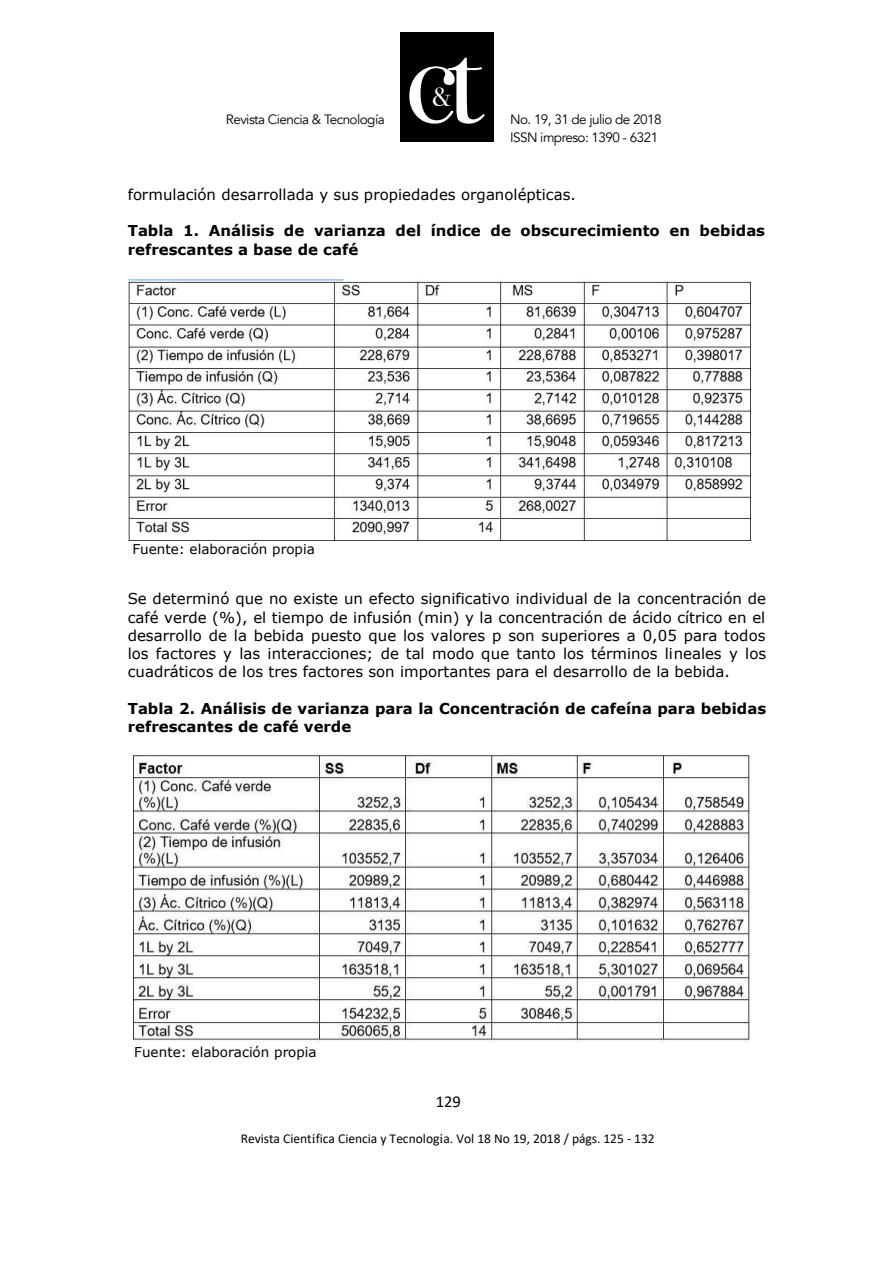
<style>
.page{position:relative;width:894px;height:1264px;background:#fff}
.page>*{position:absolute;margin:0;border:0;box-sizing:border-box;transform-origin:0 0}
.t1{font:26.4px "Bodoni Svty Two OSITCTT";color:#fff}
.t2{font:16.5px "Calibri";color:#000}
.t3{font:15px/18.3px "Verdana";color:#000;text-align:justify}
.t4{font:700 15px/18.1px "Verdana";color:#000}
.t5{font:13.5px "Avenir";letter-spacing:-.04em;color:#000001}
.t6{font:13.5px "Calibri";color:#000}
.t7{font:13.5px "Verdana";color:#000}
.s1{font-family:"Times New Roman"}
</style>
<div class="page">
<img style="left:134px;top:753px;width:615px;height:289px">
<img style="left:129px;top:280px;width:621px;height:260px">
<div style="left:400px;top:33px;width:93px;height:109px;background:#000001"></div>
<svg style="left:409px;top:58px;width:75px;height:66px"></svg>
<p class="t5" style="left:226px;top:111px;width:160px">Revista Ciencia &amp; Tecnología</p>
<h1 class="t1" style="left:432px;top:81px;width:21px">&amp;</h1>
<p class="t5" style="left:510px;top:111px;width:153px">No. 19, 31 de julio de 2018</p>
<p class="t5" style="left:510px;top:129px;width:149px">ISSN impreso: 1390 - 6321</p>
<p class="t3" style="left:128px;top:185px;width:449px">formulación desarrollada y sus propiedades organolépticas.</p>
<p class="t4" style="left:128px;top:221px;width:638px">Tabla 1. Análisis de varianza del índice de obscurecimiento en bebidas refrescantes a base de café</p>
<p class="t7" style="left:132px;top:539px;width:184px">Fuente: elaboración propia</p>
<p class="t3" style="left:128px;top:589px;width:640px">Se determinó que no existe un efecto significativo individual de la concentración de café verde (%), el tiempo de infusión (min) y la concentración de ácido cítrico en el desarrollo de la bebida puesto que los valores p son superiores a 0,05 para todos los factores y las interacciones; de tal modo que tanto los términos lineales y los cuadráticos de los tres factores son importantes para el desarrollo de la bebida.</p>
<p class="t4" style="left:128px;top:698px;width:640px">Tabla 2. Análisis de varianza para la Concentración de cafeína para bebidas refrescantes de café verde</p>
<p class="t7" style="left:134px;top:1042px;width:184px">Fuente: elaboración propia</p>
<p class="t2" style="left:436px;top:1090px;width:27px">129</p>
<p class="t6" style="left:241px;top:1129px;width:415px">Revista Cient<span class="s1">í</span>fica Ciencia y Tecnolog<span class="s1">í</span>a. Vol 18 No 19, 2018 / págs. 125 - 132</p>
</div>
